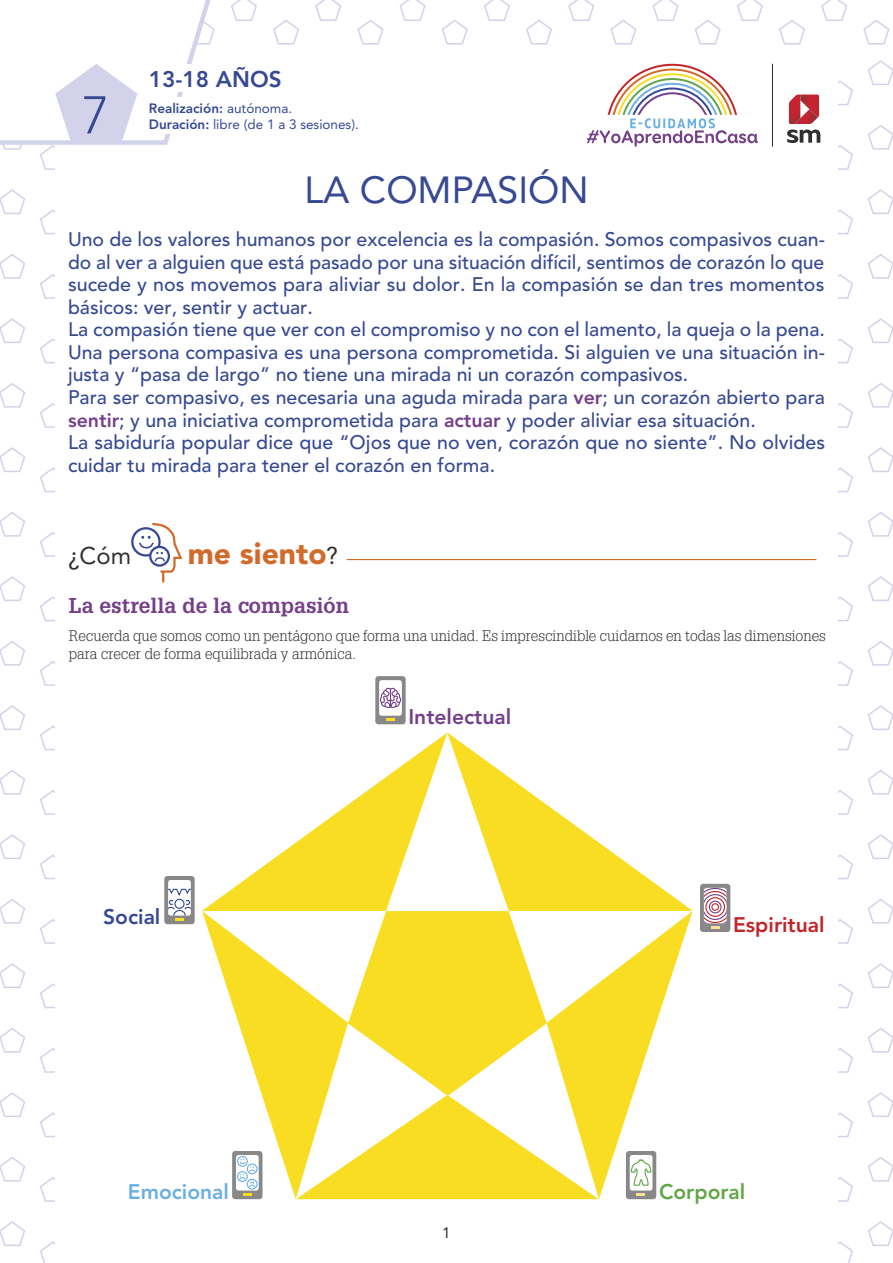
<style>
.page{position:relative;width:893px;height:1263px;background:#fff}
.page>*{position:absolute;margin:0;border:0;box-sizing:border-box;transform-origin:0 0}
.t1{font:300 52.5px "Avenir LT Std";color:#364992}
.t2{font:37.5px "Avenir LT Std";color:#364992}
.t3{font:900 30px "Avenir LT Std";color:#d16a2b}
.t4{font:24px "Avenir LT Std";color:#2f2f2e}
.t5{font:800 22.5px "Avenir LT Std";color:#364992}
.t6{font:700 21px "Glypha LT Std";color:#75408a}
.t7{font:800 21px "Avenir LT Std";color:#75408a}
.t8{font:800 21px "Avenir LT Std";color:#c32429}
.t9{font:800 21px "Avenir LT Std";color:#6cafe3}
.t10{font:800 21px "Avenir LT Std";color:#62a649}
.t11{font:800 21px "Avenir LT Std";color:#364992}
.t12{font:500 19.5px/22.5px "Avenir LT Std";color:#364992}
.t13{font:300 15px/18.8px "Glypha LT Std";color:#2f2f2e}
.t14{font:15px "Avenir LT Std";color:#2f2f2e}
.t15{font:13.5px/15.8px "Avenir LT Std";color:#364992}
.s1{font-weight:800}
.s2{font-weight:800;color:#75408a}
.s3{font-weight:400;font-size:24px;color:#2f2f2e}
</style>
<div class="page">
<svg style="left:868px;top:60px;width:25px;height:25px"></svg>
<svg style="left:867px;top:125px;width:26px;height:25px"></svg>
<svg style="left:0;top:189px;width:25px;height:25px"></svg>
<svg style="left:868px;top:189px;width:25px;height:25px"></svg>
<svg style="left:0;top:254px;width:25px;height:25px"></svg>
<svg style="left:867px;top:254px;width:26px;height:25px"></svg>
<svg style="left:0;top:318px;width:25px;height:25px"></svg>
<svg style="left:868px;top:318px;width:25px;height:25px"></svg>
<svg style="left:0;top:383px;width:25px;height:25px"></svg>
<svg style="left:867px;top:383px;width:26px;height:25px"></svg>
<svg style="left:0;top:447px;width:25px;height:25px"></svg>
<svg style="left:868px;top:447px;width:25px;height:25px"></svg>
<svg style="left:0;top:512px;width:25px;height:25px"></svg>
<svg style="left:867px;top:512px;width:26px;height:25px"></svg>
<svg style="left:0;top:576px;width:25px;height:25px"></svg>
<svg style="left:868px;top:576px;width:25px;height:25px"></svg>
<svg style="left:0;top:641px;width:26px;height:25px"></svg>
<svg style="left:867px;top:641px;width:26px;height:25px"></svg>
<svg style="left:0;top:705px;width:25px;height:25px"></svg>
<svg style="left:868px;top:705px;width:25px;height:25px"></svg>
<svg style="left:0;top:770px;width:26px;height:25px"></svg>
<svg style="left:867px;top:770px;width:26px;height:25px"></svg>
<svg style="left:0;top:834px;width:25px;height:25px"></svg>
<svg style="left:868px;top:834px;width:25px;height:25px"></svg>
<svg style="left:0;top:899px;width:26px;height:25px"></svg>
<svg style="left:867px;top:899px;width:26px;height:25px"></svg>
<svg style="left:0;top:963px;width:25px;height:25px"></svg>
<svg style="left:868px;top:963px;width:25px;height:25px"></svg>
<svg style="left:0;top:1028px;width:26px;height:25px"></svg>
<svg style="left:867px;top:1028px;width:26px;height:25px"></svg>
<svg style="left:0;top:1092px;width:25px;height:25px"></svg>
<svg style="left:868px;top:1092px;width:25px;height:25px"></svg>
<svg style="left:0;top:1157px;width:26px;height:25px"></svg>
<svg style="left:867px;top:1157px;width:26px;height:25px"></svg>
<svg style="left:0;top:1221px;width:25px;height:25px"></svg>
<svg style="left:868px;top:1221px;width:25px;height:25px"></svg>
<svg style="left:838px;top:80px;width:15px;height:26px"></svg>
<svg style="left:838px;top:145px;width:15px;height:25px"></svg>
<svg style="left:40px;top:209px;width:15px;height:26px"></svg>
<svg style="left:838px;top:209px;width:15px;height:26px"></svg>
<svg style="left:40px;top:274px;width:15px;height:25px"></svg>
<svg style="left:838px;top:274px;width:15px;height:25px"></svg>
<svg style="left:40px;top:338px;width:15px;height:26px"></svg>
<svg style="left:838px;top:338px;width:15px;height:26px"></svg>
<svg style="left:40px;top:403px;width:15px;height:25px"></svg>
<svg style="left:838px;top:403px;width:15px;height:25px"></svg>
<svg style="left:40px;top:467px;width:15px;height:26px"></svg>
<svg style="left:838px;top:467px;width:15px;height:26px"></svg>
<svg style="left:40px;top:532px;width:15px;height:25px"></svg>
<svg style="left:838px;top:532px;width:15px;height:25px"></svg>
<svg style="left:40px;top:596px;width:15px;height:26px"></svg>
<svg style="left:838px;top:596px;width:15px;height:26px"></svg>
<svg style="left:40px;top:661px;width:15px;height:25px"></svg>
<svg style="left:838px;top:661px;width:15px;height:25px"></svg>
<svg style="left:40px;top:725px;width:15px;height:26px"></svg>
<svg style="left:838px;top:725px;width:15px;height:26px"></svg>
<svg style="left:40px;top:790px;width:15px;height:25px"></svg>
<svg style="left:838px;top:790px;width:15px;height:25px"></svg>
<svg style="left:40px;top:854px;width:15px;height:26px"></svg>
<svg style="left:838px;top:854px;width:15px;height:26px"></svg>
<svg style="left:40px;top:919px;width:15px;height:25px"></svg>
<svg style="left:838px;top:919px;width:15px;height:25px"></svg>
<svg style="left:40px;top:983px;width:15px;height:26px"></svg>
<svg style="left:838px;top:983px;width:15px;height:26px"></svg>
<svg style="left:40px;top:1048px;width:15px;height:25px"></svg>
<svg style="left:838px;top:1048px;width:15px;height:25px"></svg>
<svg style="left:40px;top:1112px;width:15px;height:26px"></svg>
<svg style="left:838px;top:1112px;width:15px;height:26px"></svg>
<svg style="left:40px;top:1177px;width:15px;height:25px"></svg>
<svg style="left:838px;top:1177px;width:15px;height:25px"></svg>
<svg style="left:40px;top:1241px;width:15px;height:22px"></svg>
<svg style="left:838px;top:1241px;width:15px;height:22px"></svg>
<svg style="left:231px;top:0;width:26px;height:21px"></svg>
<svg style="left:315px;top:0;width:26px;height:21px"></svg>
<svg style="left:399px;top:0;width:27px;height:21px"></svg>
<svg style="left:484px;top:0;width:26px;height:21px"></svg>
<svg style="left:568px;top:0;width:26px;height:21px"></svg>
<svg style="left:652px;top:0;width:27px;height:21px"></svg>
<svg style="left:737px;top:0;width:26px;height:21px"></svg>
<svg style="left:821px;top:0;width:26px;height:21px"></svg>
<svg style="left:273px;top:20px;width:26px;height:25px"></svg>
<svg style="left:357px;top:19px;width:27px;height:26px"></svg>
<svg style="left:441px;top:19px;width:27px;height:26px"></svg>
<svg style="left:526px;top:20px;width:26px;height:25px"></svg>
<svg style="left:610px;top:19px;width:27px;height:26px"></svg>
<svg style="left:694px;top:19px;width:27px;height:26px"></svg>
<svg style="left:779px;top:20px;width:26px;height:25px"></svg>
<svg style="left:863px;top:19px;width:27px;height:26px"></svg>
<hr style="left:68px;top:559px;width:748px;height:1px;background:#d16a2b">
<div style="left:68px;top:539px;width:279px;height:36px;background:#fff"></div>
<svg style="left:132px;top:528px;width:27px;height:27px"></svg>
<div style="left:131px;top:527px;width:30px;height:29px;border:2px solid #364992;border-radius:50%"></div>
<svg style="left:138px;top:523px;width:45px;height:59px"></svg>
<div style="left:149px;top:546px;width:21px;height:21px;border:2px solid #364992;border-radius:50%"></div>
<svg style="left:0;top:0;width:215px;height:170px"></svg>
<div style="left:145px;top:97px;width:240px;height:36px;background:#fff"></div>
<div style="left:145px;top:64px;width:240px;height:27px;background:#fff"></div>
<svg style="left:787px;top:130px;width:33px;height:13px"></svg>
<svg style="left:789px;top:95px;width:30px;height:29px"></svg>
<hr style="left:772px;top:64px;width:1px;height:83px;background:#2f2f2e">
<svg style="left:587px;top:63px;width:171px;height:84px"></svg>
<div style="left:375px;top:676px;width:31px;height:48px;background:#888;border-radius:3px"></div>
<svg style="left:386px;top:719px;width:9px;height:2px"></svg>
<div style="left:379px;top:680px;width:23px;height:36px;background:#fff;border-radius:3px"></div>
<svg style="left:379px;top:687px;width:22px;height:22px"></svg>
<div style="left:164px;top:876px;width:31px;height:48px;background:#888;border-radius:3px"></div>
<svg style="left:168px;top:880px;width:23px;height:41px"></svg>
<div style="left:700px;top:884px;width:30px;height:48px;background:#888;border-radius:3px"></div>
<svg style="left:704px;top:888px;width:23px;height:41px"></svg>
<div style="left:705px;top:897px;width:20px;height:20px;border:1px solid #c32429;border-radius:50%"></div>
<div style="left:709px;top:901px;width:13px;height:12px;border:1px solid #75408a;border-radius:50%"></div>
<div style="left:711px;top:903px;width:8px;height:8px;border:1px solid #c32429;border-radius:50%"></div>
<svg style="left:202px;top:733px;width:491px;height:466px"></svg>
<svg style="left:348px;top:911px;width:199px;height:185px"></svg>
<p class="t5" style="left:149px;top:66px;width:134px">13-18 AÑOS</p>
<h1 class="t1" style="left:82px;top:84px;width:29px">7</h1>
<p class="t15" style="left:149px;top:101px;width:212px"><span class="s1">Realización:</span> autónoma.<br><span class="s1">Duración:</span> libre (de 1 a 3 sesiones).</p>
<h2 class="t2" style="left:304px;top:168px;width:286px">LA COMPASIÓN</h2>
<p class="t12" style="left:68px;top:229px;width:759px">Uno de los valores humanos por excelencia es la compasión. Somos compasivos cuan&shy;do al ver a alguien que está pasado por una situación difícil, sentimos de corazón lo que sucede y nos movemos para aliviar su dolor. En la compasión se dan tres momentos básicos: ver, sentir y actuar.<br>La compasión tiene que ver con el compromiso y no con el lamento, la queja o la pena.<br>Una persona compasiva es una persona comprometida. Si alguien ve una situación in&shy;justa y “pasa de largo” no tiene una mirada ni un corazón compasivos.<br>Para ser compasivo, es necesaria una aguda mirada para <span class="s2">ver</span>; un corazón abierto para <span class="s2">sentir</span>; y una iniciativa comprometida para <span class="s2">actuar</span> y poder aliviar esa situación.<br>La sabiduría popular dice que “Ojos que no ven, corazón que no siente”. No olvides cuidar tu mirada para tener el corazón en forma.</p>
<p class="t4" style="left:68px;top:542px;width:65px">¿Cóm</p>
<h3 class="t3" style="left:188px;top:536px;width:152px">me siento<span class="s3">?</span></h3>
<p class="t6" style="left:69px;top:593px;width:282px">La estrella de la compasión</p>
<p class="t13" style="left:69px;top:626px;width:758px">Recuerda que somos como un pentágono que forma una unidad. Es imprescindible cuidarnos en todas las dimensiones para crecer de forma equilibrada y armónica.</p>
<p class="t11" style="left:103px;top:904px;width:59px">Social</p>
<p class="t7" style="left:408px;top:705px;width:104px">Intelectual</p>
<p class="t8" style="left:733px;top:912px;width:93px">Espiritual</p>
<p class="t9" style="left:128px;top:1179px;width:103px">Emocional</p>
<p class="t10" style="left:659px;top:1179px;width:88px">Corporal</p>
<p class="t14" style="left:442px;top:1224px;width:10px">1</p>
</div>
